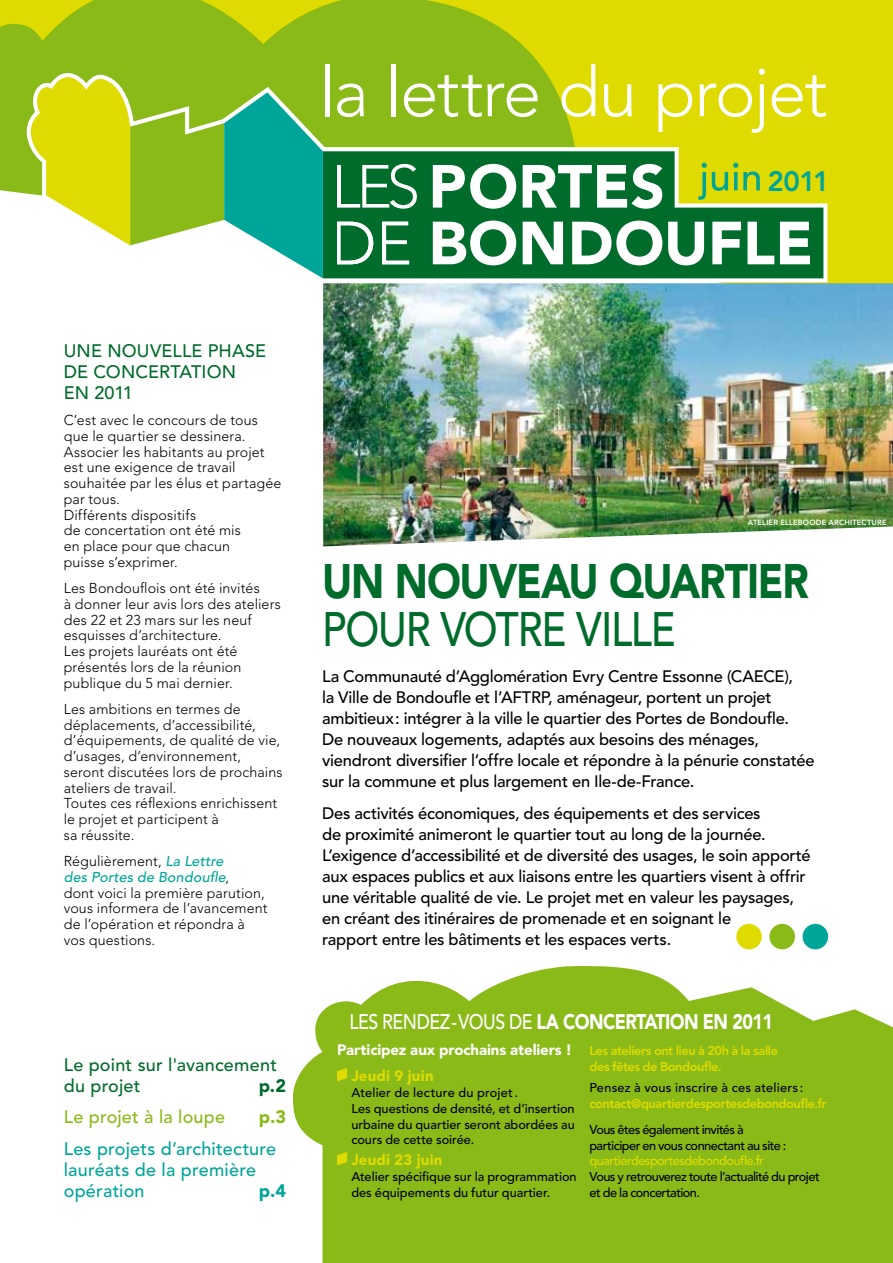
<style>
.page{position:relative;width:893px;height:1263px;background:#fff}
.page>*{position:absolute;margin:0;border:0;box-sizing:border-box;transform-origin:0 0}
.t1{font:300 69px "Avenir";letter-spacing:-.025em;color:#fff}
.t2{font:900 48px "Avenir";letter-spacing:.135em;color:#006c2c;scale:.85 1}
.t3{font:500 48px "Avenir";letter-spacing:.14em;color:#006c2c;scale:.85 1}
.t4{font:800 27.9px "Avenir";color:#00a599}
.t5{font:900 21px "Avenir";letter-spacing:.045em;color:#fff;scale:.85 1}
.t6{font:500 18px/21px "Avenir";letter-spacing:.015em;color:#00a599}
.t7{font:500 18px/21px "Avenir";letter-spacing:.135em;color:#006c2c}
.t8{font:500 18px/21px "Avenir";letter-spacing:.015em;color:#006c2c}
.t9{font:500 18px "Avenir";letter-spacing:.01em;color:#89ba17}
.t10{font:900 18px "Avenir";color:#006c2c}
.t11{font:900 18px "Avenir";color:#89ba17}
.t12{font:900 18px "Avenir";color:#00a599}
.t13{font:500 16.5px/21px "Avenir";letter-spacing:-.015em;color:#000}
.t14{font:900 15px "Avenir";letter-spacing:-.005em;color:#fff}
.t15{font:900 15px "Avenir";letter-spacing:.015em;color:#dfdb00}
.t16{font:300 14.25px/15.8px "Avenir";letter-spacing:.01em;color:#000}
.t17{font:500 12.75px/15.8px "Avenir";letter-spacing:-.005em;color:#000}
.t18{font:800 12.75px/15.8px "Avenir";letter-spacing:-.03em;color:#dfdb00}
.t19{font:500 12.75px/15.8px "Avenir";letter-spacing:-.045em;color:#000}
.t20{font:500 12.75px/15.8px "Avenir";letter-spacing:-.04em;color:#000}
.t21{font:500 12.75px "Avenir";letter-spacing:.015em;color:#000}
.t22{font:500 12.75px "Avenir";letter-spacing:-.04em;color:#dfdb00}
.t23{font:800 7.5px "Avenir";letter-spacing:.04em;color:#fff}
.s1{font-weight:500;font-style:italic;color:#00a599}
.s2{font-weight:500}
</style>
<div class="page">
<svg style="left:293px;top:966px;width:600px;height:297px;background:#96c232"></svg>
<div style="left:631px;top:0;width:262px;height:283px;background:#dfdb00"></div>
<svg style="left:0;top:0;width:631px;height:194px;background:#a2c310"></svg>
<img style="left:323px;top:283px;width:570px;height:263px">
<svg style="left:23px;top:68px;width:808px;height:218px;background:#bcd031"></svg>
<svg style="left:323px;top:151px;width:500px;height:127px;background:#2f842c"></svg>
<svg style="left:337px;top:164px;width:80px;height:45px"></svg>
<svg style="left:433px;top:164px;width:83px;height:45px"></svg>
<svg style="left:523px;top:164px;width:139px;height:45px"></svg>
<svg style="left:337px;top:222px;width:36px;height:42px"></svg>
<svg style="left:382px;top:222px;width:27px;height:42px"></svg>
<svg style="left:433px;top:221px;width:83px;height:44px"></svg>
<svg style="left:523px;top:222px;width:40px;height:42px"></svg>
<svg style="left:572px;top:221px;width:90px;height:44px"></svg>
<svg style="left:668px;top:222px;width:36px;height:43px"></svg>
<svg style="left:712px;top:222px;width:29px;height:42px"></svg>
<svg style="left:747px;top:222px;width:27px;height:42px"></svg>
<svg style="left:780px;top:222px;width:30px;height:42px"></svg>
<svg style="left:31px;top:74px;width:292px;height:204px"></svg>
<div style="left:769px;top:924px;width:26px;height:25px;background:#89ba17;border-radius:50%"></div>
<div style="left:803px;top:924px;width:25px;height:25px;background:#00a599;border-radius:50%"></div>
<div style="left:736px;top:924px;width:26px;height:25px;background:#dfdb00;border-radius:50%"></div>
<svg style="left:698px;top:163px;width:62px;height:37px;background:#abce23"></svg>
<svg style="left:337px;top:1068px;width:10px;height:13px"></svg>
<svg style="left:337px;top:1152px;width:10px;height:13px"></svg>
<h1 class="t1" style="left:319px;top:52px;width:510px">la lettre du projet</h1>
<h3 class="t4" style="left:767px;top:165px;width:64px">2011</h3>
<p class="t7" style="left:64px;top:341px;width:204px">Une nouvelle phase de concertation<br>en 2011</p>
<p class="t16" style="left:64px;top:412px;width:219px">C’est avec le concours de tous que le quartier se dessinera.<br>Associer les habitants au projet est une exigence de travail souhaitée par les élus et partagée par tous.<br>Différents dispositifs<br>de concertation ont été mis<br>en place pour que chacun<br>puisse s’exprimer.</p>
<p class="t16" style="left:64px;top:580px;width:219px">Les Bondouflois ont été invités<br>à donner leur avis lors des ateliers des 22 et 23 mars sur les neuf esquisses d’architecture.<br>Les projets lauréats ont été présentés lors de la réunion publique du 5 mai dernier.</p>
<p class="t16" style="left:64px;top:701px;width:220px">Les ambitions en termes de déplacements, d’accessibilité, d’équipements, de qualité de vie, d’usages, d’environnement, seront discutées lors de prochains ateliers de travail.<br>Toutes ces réflexions enrichissent le projet et participent à<br>sa réussite.</p>
<p class="t16" style="left:64px;top:853px;width:205px">Régulièrement, <span class="s1">La Lettre<br>des Portes de Bondoufle</span>,<br>dont voici la première parution, vous informera de l’avancement de l’opération et répondra à vos questions.</p>
<p class="t8" style="left:64px;top:1055px;width:215px">Le point sur l'avancement du projet</p>
<p class="t10" style="left:259px;top:1075px;width:29px">p.2</p>
<p class="t9" style="left:64px;top:1107px;width:163px">Le projet à la loupe</p>
<p class="t11" style="left:259px;top:1106px;width:29px">p.3</p>
<p class="t6" style="left:64px;top:1139px;width:214px">Les projets d’architecture lauréats de la première opération</p>
<p class="t12" style="left:259px;top:1180px;width:29px">p.4</p>
<p class="t23" style="left:748px;top:518px;width:140px">Atelier Elleboode Architecture</p>
<h2 class="t2" style="left:322px;top:552px;width:562px">Un nouveau quartier</h2>
<h2 class="t3" style="left:322px;top:601px;width:418px">pour votre ville</h2>
<p class="t13" style="left:322px;top:667px;width:494px">La Communauté d’Agglomération Evry Centre Essonne (CAECE),<br>la Ville de Bondoufle et l’AFTRP, aménageur, portent un projet ambitieux: intégrer à la ville le quartier des Portes de Bondoufle.<br>De nouveaux logements, adaptés aux besoins des ménages, viendront diversifier l’offre locale et répondre à la pénurie constatée sur la commune et plus largement en I le-de-France.</p>
<p class="t13" style="left:322px;top:803px;width:490px">Des activités économiques, des équipements et des services<br>de proximité animeront le quartier tout au long de la journée.<br>L’exigence d’accessibilité et de diversité des usages, le soin apporté aux espaces publics et aux liaisons entre les quartiers visent à offrir une véritable qualité de vie. Le projet met en valeur les paysages, en créant des itinéraires de promenade et en soignant le<br>rapport entre les bâtiments et les espaces verts.</p>
<h3 class="t5" style="left:349px;top:1009px;width:500px"><span class="s2">Les rendez-vous de</span> la concertation en 2011</h3>
<p class="t14" style="left:337px;top:1041px;width:237px">Participez aux prochains ateliers !</p>
<p class="t15" style="left:351px;top:1067px;width:84px">Jeudi 9 juin</p>
<p class="t17" style="left:351px;top:1085px;width:225px">Atelier de lecture du projet.<br>Les questions de densité, et d’insertion urbaine du quartier seront abordées au cours de cette soirée.</p>
<p class="t15" style="left:351px;top:1151px;width:93px">Jeudi 23 juin</p>
<p class="t17" style="left:351px;top:1169px;width:227px">Atelier spécifique sur la programmation des équipements du futur quartier.</p>
<p class="t18" style="left:589px;top:1043px;width:190px">Les ateliers ont lieu à 20h à la salle des fêtes de Bondoufle.</p>
<p class="t21" style="left:589px;top:1080px;width:215px">Pensez à vous inscrire à ces ateliers:</p>
<p class="t18" style="left:589px;top:1095px;width:238px">contact@quartierdesportesdebondoufle.fr</p>
<p class="t20" style="left:589px;top:1122px;width:199px">Vous êtes également invités à participer en vous connectant au site :</p>
<p class="t22" style="left:589px;top:1154px;width:176px">quartierdesportesdebondoufle.fr</p>
<p class="t19" style="left:589px;top:1169px;width:232px">Vous y retrouverez toute l’actualité du projet et de la concertation.</p>
</div>
